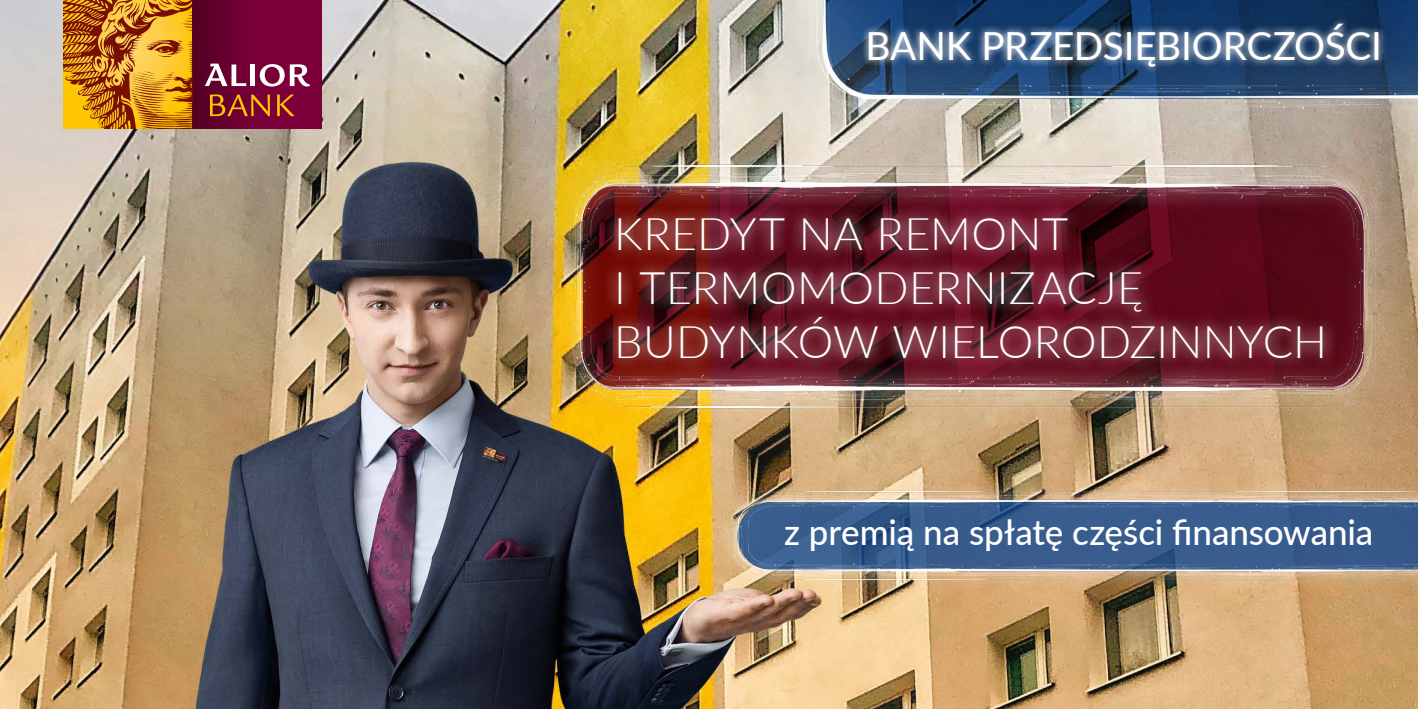
<style>
.page{position:relative;width:1418px;height:709px;background:#fff}
.page>*{position:absolute;margin:0;border:0;box-sizing:border-box;transform-origin:0 0}
.t1{font:300 45px/54px "Lato";letter-spacing:.01em;color:#fff}
.t2{font:38.75px "Lato";letter-spacing:-.005em;color:#fff}
.t3{font:500 35px "Lato";letter-spacing:-.005em;color:#fff}
</style>
<div class="page">
<img style="left:0;top:0;width:1417px;height:709px">
<img style="left:662px;top:0;width:755px;height:41px">
<svg style="left:861px;top:17px;width:525px;height:24px;background:#315076"></svg>
<img style="left:525px;top:41px;width:892px;height:507px">
<svg style="left:604px;top:204px;width:732px;height:168px;background:#671b28"></svg>
<img style="left:685px;top:395px;width:732px;height:255px">
<div style="left:193px;top:0;width:129px;height:129px;background:linear-gradient(to right,#5d0028,#860140)"></div>
<div style="left:250px;top:64px;width:5px;height:22px;background:#fff"></div>
<svg style="left:260px;top:64px;width:50px;height:22px"></svg>
<svg style="left:210px;top:94px;width:60px;height:22px"></svg>
<svg style="left:277px;top:95px;width:17px;height:21px"></svg>
<svg style="left:205px;top:64px;width:41px;height:22px"></svg>
<svg style="left:64px;top:0;width:129px;height:129px;background:#ca821a"></svg>
<p class="t2" style="left:865px;top:18px;width:518px">BANK PRZEDSIĘBIORCZOŚCI</p>
<p class="t1" style="left:614px;top:205px;width:714px">KREDYT NA REMONT<br>I TERMOMODERNIZACJĘ<br>BUDYNKÓW WIELORODZINNYCH</p>
<p class="t3" style="left:784px;top:507px;width:590px">z premią na spłatę części finansowania</p>
</div>
